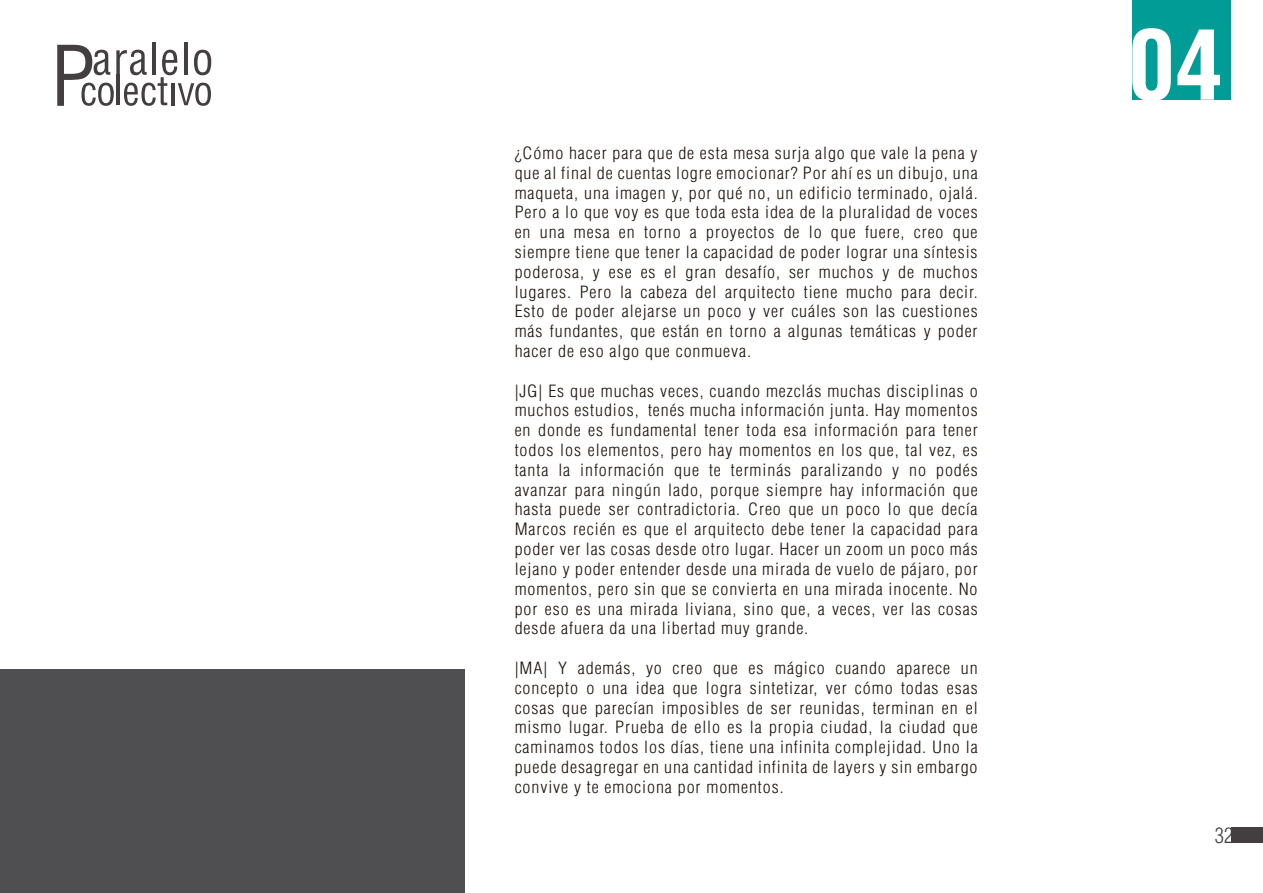
<style>
.page{position:relative;width:1263px;height:893px;background:#fff}
.page>*{position:absolute;margin:0;border:0;box-sizing:border-box;transform-origin:0 0}
.t1{font:700 condensed 95.1px "Helvetica LT Std";color:#fff}
.t2{font:condensed 81.45px "Helvetica LT Std";color:#433f40}
.t3{font:300 condensed 21px "Helvetica LT Std";color:#433f40}
.t4{font:300 condensed 16.5px/19.8px "Helvetica LT Std";letter-spacing:.05em;color:#1e120d;text-align:justify;scale:1.09 1}
</style>
<div class="page">
<div style="left:0;top:669px;width:464px;height:223px;background:#4f4e50"></div>
<div style="left:1132px;top:0;width:99px;height:100px;background:#009c95"></div>
<hr style="left:152px;top:42px;width:4px;height:33px;background:#433f40">
<hr style="left:184px;top:42px;width:3px;height:33px;background:#433f40">
<svg style="left:81px;top:50px;width:130px;height:56px"></svg>
<div style="left:1231px;top:827px;width:32px;height:16px;background:#433f40"></div>
<h2 class="t2" style="left:50px;top:25px;width:47px">P</h2>
<p class="t4" style="left:515px;top:143px;width:426px">¿Cómo hacer para que de esta mesa surja algo que vale la pena y que al final de cuentas logre emocionar? Por ahí es un dibujo, una maqueta, una imagen y, por qué no, un edificio terminado, ojalá.<br>Pero a lo que voy es que toda esta idea de la pluralidad de voces en una mesa en torno a proyectos de lo que fuere, creo que siempre tiene que tener la capacidad de poder lograr una síntesis poderosa, y ese es el gran desafío, ser muchos y de muchos lugares. Pero la cabeza del arquitecto tiene mucho para decir.<br>Esto de poder alejarse un poco y ver cuáles son las cuestiones más fundantes, que están en torno a algunas temáticas y poder hacer de eso algo que conmueva.</p>
<p class="t4" style="left:515px;top:381px;width:426px">|JG| Es que muchas veces, cuando mezclás muchas disciplinas o muchos estudios, tenés mucha información junta. Hay momentos en donde es fundamental tener toda esa información para tener todos los elementos, pero hay momentos en los que, tal vez, es tanta la información que te terminás paralizando y no podés avanzar para ningún lado, porque siempre hay información que hasta puede ser contradictoria. Creo que un poco lo que decía Marcos recién es que el arquitecto debe tener la capacidad para poder ver las cosas desde otro lugar. Hacer un zoom un poco más lejano y poder entender desde una mirada de vuelo de pájaro, por momentos, pero sin que se convierta en una mirada inocente. No por eso es una mirada liviana, sino que, a veces, ver las cosas desde afuera da una libertad muy grande.</p>
<p class="t4" style="left:515px;top:658px;width:426px">|MA| Y además, yo creo que es mágico cuando aparece un concepto o una idea que logra sintetizar, ver cómo todas esas cosas que parecían imposibles de ser reunidas, terminan en el mismo lugar. Prueba de ello es la propia ciudad, la ciudad que caminamos todos los días, tiene una infinita complejidad. Uno la puede desagregar en una cantidad infinita de layers y sin embargo convive y te emociona por momentos.</p>
<h1 class="t1" style="left:1128px;top:5px;width:97px">04</h1>
<p class="t3" style="left:1215px;top:822px;width:20px">32</p>
</div>
